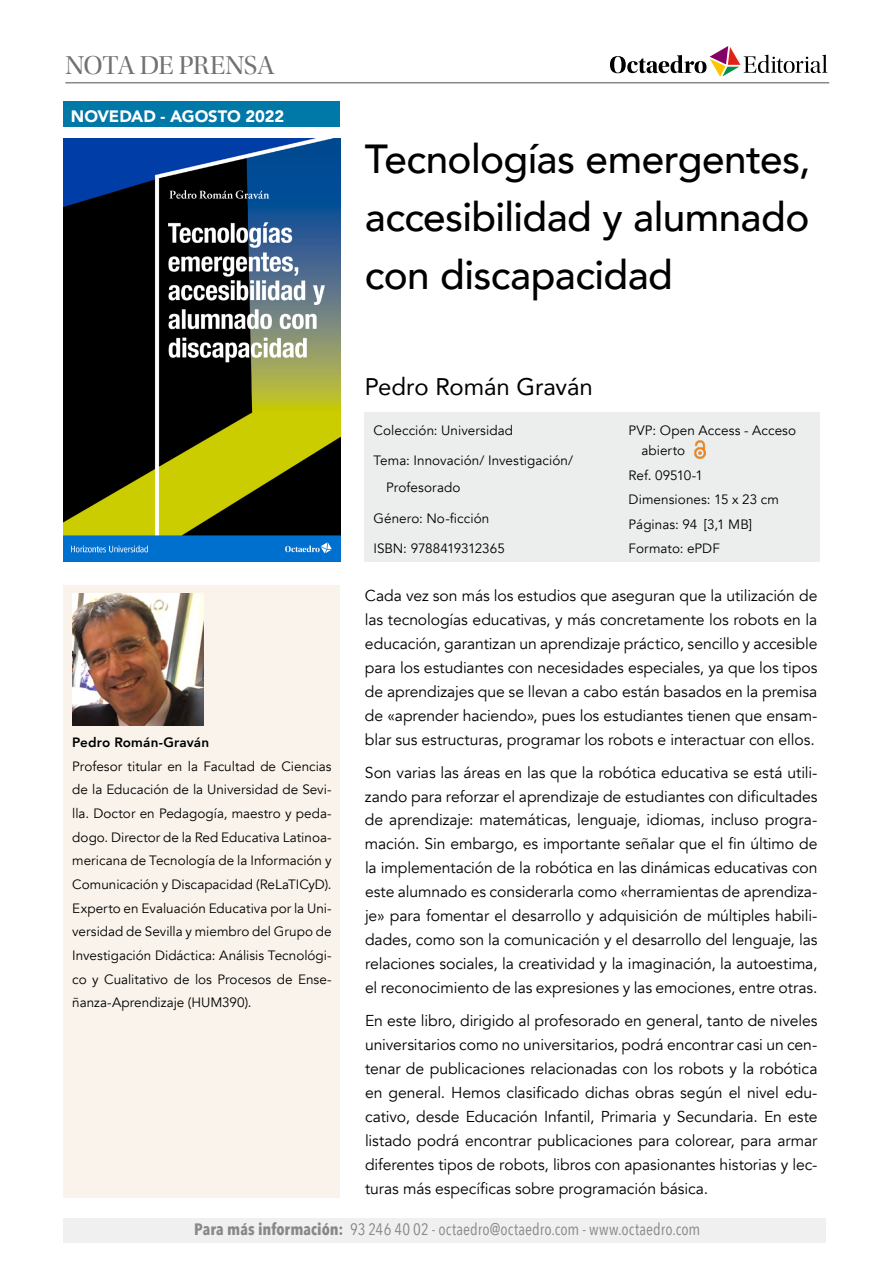
<style>
.page{position:relative;width:893px;height:1263px;background:#fff}
.page>*{position:absolute;margin:0;border:0;box-sizing:border-box;transform-origin:0 0}
.t1{font:500 40.5px/57.9px "Avenir";letter-spacing:-.015em;color:#000;text-align:justify}
.t2{font:27px "Utopia Std Disp";letter-spacing:-.02em;color:#707172}
.t3{font:24px "Avenir";letter-spacing:-.005em;color:#000}
.t4{font:16.5px "Avenir Next Condensed";letter-spacing:.005em;color:#87888a}
.t5{font:900 16.5px "Avenir";letter-spacing:-.005em;color:#fff}
.t6{font:15.75px/24px "Avenir";letter-spacing:-.005em;color:#000;text-align:justify}
.t7{font:13.5px/23.7px "Avenir";letter-spacing:.005em;color:#000}
.t8{font:800 13.5px "Avenir";letter-spacing:.01em;color:#000}
.s1{font-weight:700}
</style>
<div class="page">
<div style="left:64px;top:1218px;width:762px;height:25px;background:#f0f0f1"></div>
<div style="left:365px;top:412px;width:455px;height:150px;background:#eceded"></div>
<img style="left:64px;top:138px;width:276px;height:424px">
<svg style="left:610px;top:46px;width:217px;height:31px"></svg>
<hr style="left:65px;top:82px;width:764px;height:1px;background:#87888a">
<div style="left:64px;top:585px;width:276px;height:613px;background:#f9f3eb"></div>
<div style="left:64px;top:102px;width:276px;height:25px;background:#0078a8"></div>
<img style="left:694px;top:441px;width:12px;height:18px">
<img style="left:72px;top:594px;width:131px;height:131px">
<h2 class="t2" style="left:65px;top:51px;width:211px">NOTA DE PRENSA</h2>
<p class="t5" style="left:71px;top:102px;width:215px">NOVEDAD - AGOSTO 2022</p>
<p class="t8" style="left:72px;top:732px;width:138px">Pedro Román-Graván</p>
<p class="t7" style="left:72px;top:754px;width:261px;text-align:justify">Profesor titular en la Facultad de Ciencias de la Educación de la Universidad de Sevi&shy;lla. Doctor en Pedagogía, maestro y peda&shy;dogo. Director de la Red Educativa Latinoa&shy;mericana de Tecnología de la Información y Comunicación y Discapacidad (ReLaTICyD).<br>Experto en Evaluación Educativa por la Uni&shy;versidad de Sevilla y miembro del Grupo de Investigación Didáctica: Análisis Tecnológi&shy;co y Cualitativo de los Procesos de Ense&shy;ñanza-Aprendizaje (HUM390).</p>
<h1 class="t1" style="left:365px;top:128px;width:447px">Tecnologías emergentes, accesibilidad y alumnado con discapacidad</h1>
<h3 class="t3" style="left:365px;top:368px;width:229px">Pedro Román Graván</h3>
<p class="t7" style="left:373px;top:418px;width:141px">Colección: Universidad</p>
<p class="t7" style="left:386px;top:448px;width:188px;line-height:26.5px;text-indent:-13px">Tema: Innovación/ Investigación/<br>Profesorado</p>
<p class="t7" style="left:373px;top:506px;width:117px">Género: No-ficción</p>
<p class="t7" style="left:373px;top:537px;width:133px">ISBN: 9788419312365</p>
<p class="t7" style="left:641px;top:420px;width:156px;line-height:20.4px;text-indent:-13px">PVP: Open Access - Acceso abierto</p>
<p class="t7" style="left:629px;top:463px;width:152px;line-height:24.6px">Ref. 09510-1<br>Dimensiones: 15 x 23 cm<br>Páginas: 94 [3,1 MB]<br>Formato: ePDF</p>
<p class="t6" style="left:365px;top:584px;width:454px">Cada vez son más los estudios que aseguran que la utilización de las tecnologías educativas, y más concretamente los robots en la educación, garantizan un aprendizaje práctico, sencillo y accesible para los estudiantes con necesidades especiales, ya que los tipos de aprendizajes que se llevan a cabo están basados en la premisa de «aprender haciendo», pues los estudiantes tienen que ensam&shy;blar sus estructuras, programar los robots e interactuar con ellos.</p>
<p class="t6" style="left:365px;top:760px;width:454px">Son varias las áreas en las que la robótica educativa se está utili&shy;zando para reforzar el aprendizaje de estudiantes con dificultades de aprendizaje: matemáticas, lenguaje, idiomas, incluso progra&shy;mación. Sin embargo, es importante señalar que el fin último de la implementación de la robótica en las dinámicas educativas con este alumnado es considerarla como «herramientas de aprendiza&shy;je» para fomentar el desarrollo y adquisición de múltiples habili&shy;dades, como son la comunicación y el desarrollo del lenguaje, las relaciones sociales, la creatividad y la imaginación, la autoestima, el reconocimiento de las expresiones y las emociones, entre otras.</p>
<p class="t6" style="left:365px;top:1009px;width:454px">En este libro, dirigido al profesorado en general, tanto de niveles universitarios como no universitarios, podrá encontrar casi un cen&shy;tenar de publicaciones relacionadas con los robots y la robótica en general. Hemos clasificado dichas obras según el nivel edu&shy;cativo, desde Educación Infantil, Primaria y Secundaria. En este listado podrá encontrar publicaciones para colorear, para armar diferentes tipos de robots, libros con apasionantes historias y lec&shy;turas más específicas sobre programación básica.</p>
<p class="t4" style="left:194px;top:1214px;width:508px"><span class="s1">Para más información:</span> 93 246 40 02 - octaedro@octaedro.com - www.octaedro.com</p>
</div>
